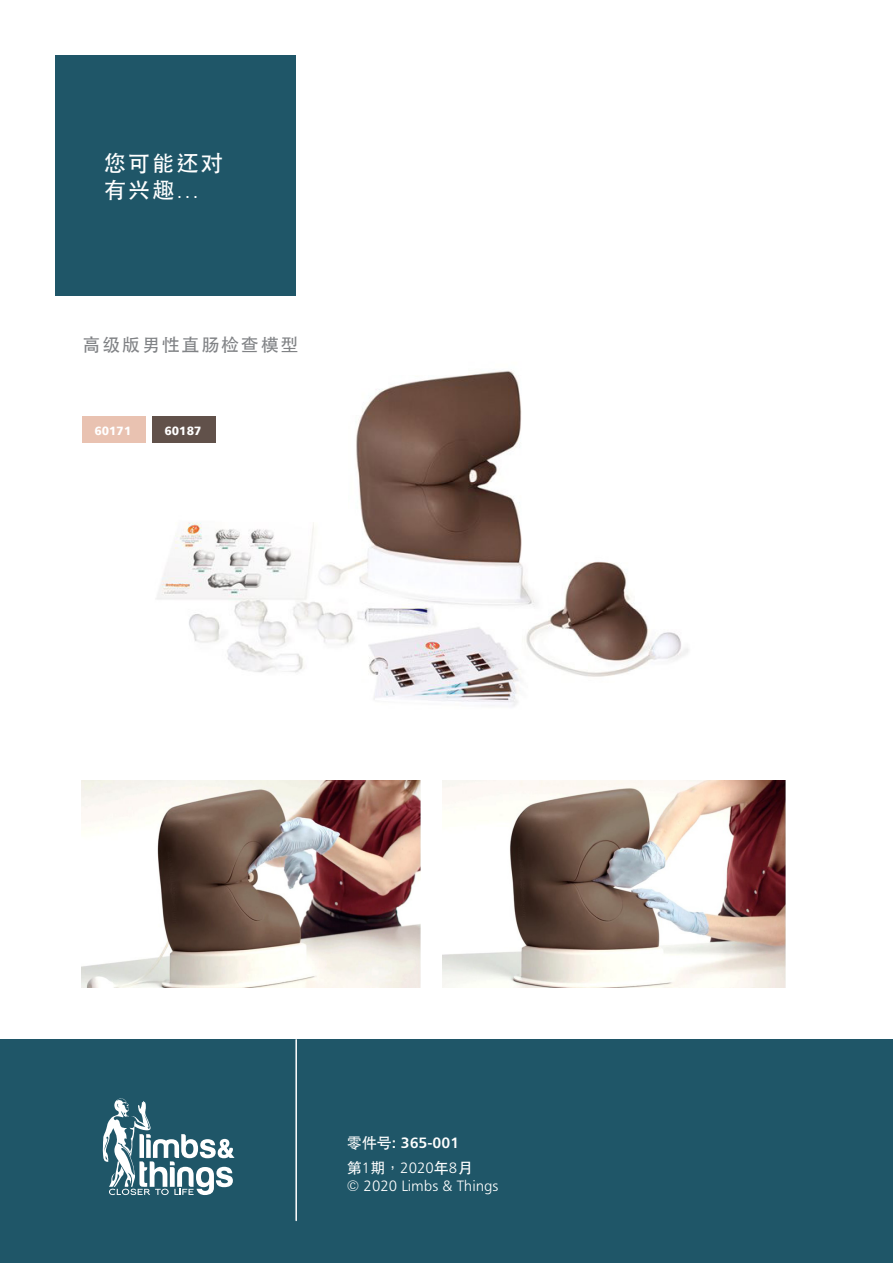
<style>
.page{position:relative;width:893px;height:1263px;background:#fff}
.page>*{position:absolute;margin:0;border:0;box-sizing:border-box;transform-origin:0 0}
.t1{font:500 22.5px/27px "ST Heiti TC";letter-spacing:.075em;color:#fff}
.t2{font:500 18px "ST Heiti SC";letter-spacing:.1em;color:#808285}
.t3{font:15px/18px "Humanist 777 BT Light B";color:#fff}
.t4{font:15px "Humanist 777 BT Bold B";color:#fff}
.t5{font:12px "Humanist 777 BT Black B";color:#fff}
.s1{font-family:"Humanist 777 BT Light B";font-weight:400}
.s2{font-family:"ST Heiti TC";font-weight:500}
</style>
<div class="page">
<div style="left:0;top:1040px;width:893px;height:223px;background:#1f5668"></div>
<svg style="left:103px;top:1098px;width:132px;height:97px"></svg>
<hr style="left:295px;top:1040px;width:2px;height:180px;background:#fff">
<img style="left:82px;top:370px;width:607px;height:336px">
<div style="left:82px;top:417px;width:64px;height:26px;background:#e9c2b1"></div>
<div style="left:152px;top:417px;width:64px;height:26px;background:#61514a"></div>
<img style="left:82px;top:780px;width:338px;height:208px">
<img style="left:443px;top:780px;width:342px;height:208px">
<div style="left:55px;top:55px;width:241px;height:241px;background:#1f5668"></div>
<h1 class="t1" style="left:104px;top:149px;width:121px">您可能还对有兴趣<span class="s1">...</span></h1>
<p class="t2" style="left:83px;top:334px;width:217px">高级版男性直肠检查模型</p>
<p class="t5" style="left:94px;top:423px;width:38px">60171</p>
<p class="t5" style="left:165px;top:423px;width:38px">60187</p>
<p class="t4" style="left:347px;top:1133px;width:114px"><span class="s2">零件号</span>: 365-001</p>
<p class="t3" style="left:347px;top:1158px;width:153px"><span class="s2">第</span>1<span class="s2">期，</span>2020<span class="s2">年</span>8<span class="s2">月<br></span>© 2020 Limbs &amp; Things</p>
</div>
